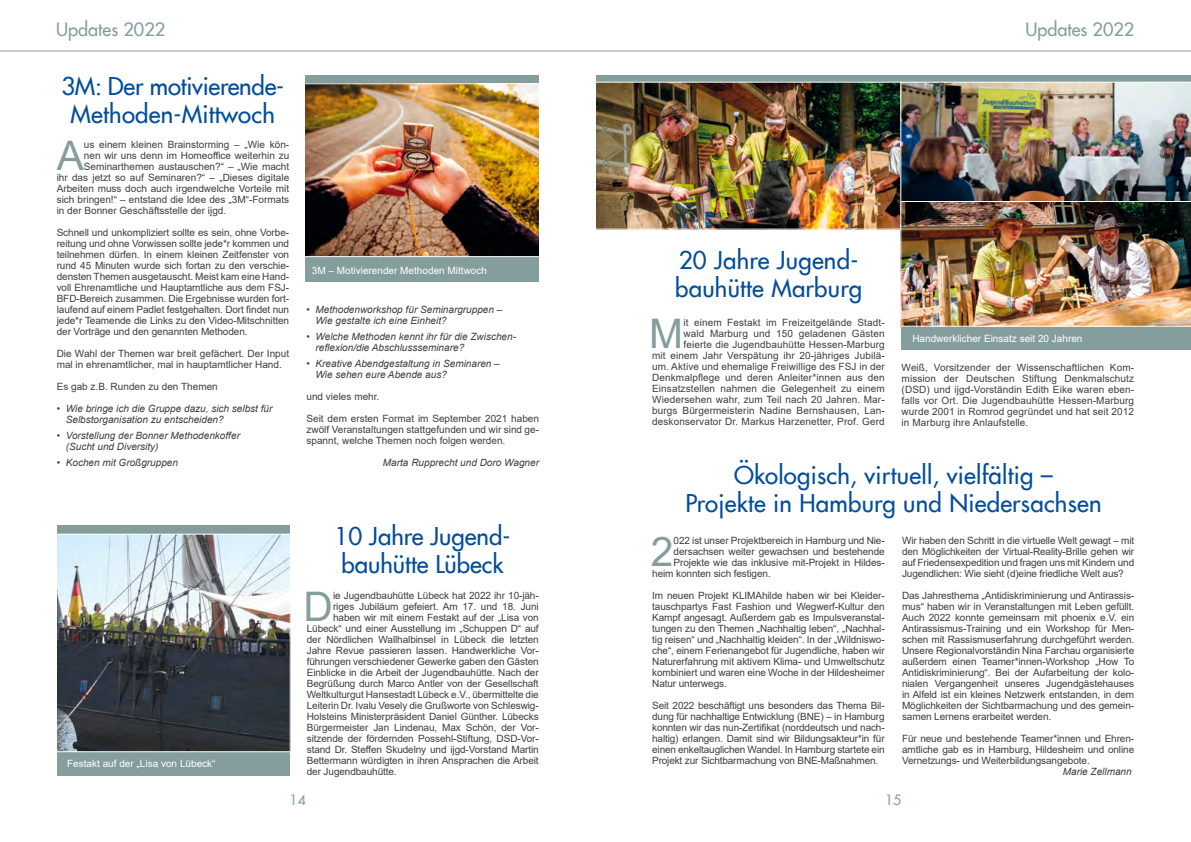
<style>
.page{position:relative;width:1191px;height:842px;background:#fff}
.page>*{position:absolute;margin:0;border:0;box-sizing:border-box;transform-origin:0 0}
.t1{font:40.7px "Arial";color:#859e9d}
.t2{font:500 24px/28px "Futura Com";letter-spacing:.01em;color:#034d9a}
.t3{font:500 18px "Futura Com";color:#859e9d}
.t4{font:500 14px "Futura Com";color:#859e9d}
.t5{font:10px/11px "Arial";letter-spacing:-.01em;color:#3e3d40;text-align:justify}
.t6{font:10px/11px "Arial";letter-spacing:.01em;color:#3e3d40;text-align:right}
.t7{font:italic 10px/11px "Arial";color:#3e3d40}
.t8{font:10px "Arial";color:#fff}
</style>
<div class="page">
<hr style="left:0;top:51px;width:1191px;height:1px;background:#859e9d">
<div style="left:901px;top:75px;width:290px;height:274px;background:#859e9d"></div>
<svg style="left:596px;top:75px;width:595px;height:7px;fill:#859e9d"></svg>
<img style="left:596px;top:84px;width:303px;height:144px">
<div style="left:304px;top:76px;width:235px;height:206px;background:#859e9d"></div>
<img style="left:304px;top:85px;width:235px;height:170px">
<div style="left:302px;top:83px;width:239px;height:174px;border:1px solid #fff"></div>
<div style="left:57px;top:525px;width:233px;height:250px;background:#859e9d"></div>
<img style="left:57px;top:536px;width:232px;height:214px">
<div style="left:54px;top:534px;width:237px;height:218px;border:1px solid #fff"></div>
<img style="left:900px;top:82px;width:291px;height:245px">
<div style="left:296px;top:74px;width:8px;height:217px;background:#fff"></div>
<div style="left:539px;top:70px;width:8px;height:217px;background:#fff"></div>
<div style="left:48px;top:522px;width:9px;height:258px;background:#fff"></div>
<h3 class="t3" style="left:56px;top:16px;width:110px">Updates 2022</h3>
<h2 class="t2" style="left:61px;top:71px;width:224px;text-align:center">3M: Der motivierende-<br>Methoden-Mittwoch</h2>
<h1 class="t1" style="left:57px;top:127px;width:29px">A</h1>
<p class="t5" style="left:84px;top:138px;width:207px">us einem kleinen Brainstorming – „Wie kön-</p>
<p class="t5" style="left:84px;top:149px;width:207px">nen wir uns denn im Homeoffice weiterhin zu</p>
<p class="t5" style="left:84px;top:160px;width:207px">Seminarthemen austauschen?“ – „Wie macht</p>
<p class="t5" style="left:57px;top:171px;width:234px">ihr das jetzt so auf Seminaren?“ – „Dieses digitale</p>
<p class="t5" style="left:57px;top:182px;width:234px">Arbeiten muss doch auch irgendwelche Vorteile mit</p>
<p class="t5" style="left:57px;top:193px;width:234px">sich bringen!“ – entstand die Idee des „3M“-Formats</p>
<p class="t5" style="left:57px;top:204px;width:171px">in der Bonner Geschäftsstelle der ijgd.</p>
<p class="t5" style="left:57px;top:226px;width:234px">Schnell und unkompliziert sollte es sein, ohne Vorbe&shy;reitung und ohne Vorwissen sollte jede*r kommen und teilnehmen dürfen. In einem kleinen Zeitfenster von rund 45 Minuten wurde sich fortan zu den verschie&shy;densten Themen ausgetauscht. Meist kam eine Hand&shy;voll Ehrenamtliche und Hauptamtliche aus dem FSJ-BFD-Bereich zusammen. Die Ergebnisse wurden fort&shy;laufend auf einem Padlet festgehalten. Dort findet nun jede*r Teamende die Links zu den Video-Mitschnitten der Vorträge und den genannten Methoden.</p>
<p class="t5" style="left:57px;top:347px;width:234px">Die Wahl der Themen war breit gefächert. Der Input mal in ehrenamtlicher, mal in hauptamtlicher Hand.</p>
<p class="t5" style="left:57px;top:380px;width:163px">Es gab z.B. Runden zu den Themen</p>
<p class="t7" style="left:66px;top:403px;width:208px;text-indent:-9px">• Wie bringe ich die Gruppe dazu, sich selbst für<br>Selbstorganisation zu entscheiden?</p>
<p class="t7" style="left:66px;top:430px;width:176px;text-indent:-9px">• Vorstellung der Bonner Methodenkoffer (Sucht und Diversity)</p>
<p class="t7" style="left:57px;top:457px;width:123px">• Kochen mit Großgruppen</p>
<p class="t8" style="left:312px;top:263px;width:177px">3M – Motivierender Methoden Mittwoch</p>
<p class="t7" style="left:315px;top:304px;width:188px;text-indent:-9px">• Methodenworkshop für Seminargruppen –<br>Wie gestalte ich eine Einheit?</p>
<p class="t7" style="left:315px;top:331px;width:202px;text-indent:-9px">• Welche Methoden kennt ihr für die Zwischen&shy;reflexion/die Abschlussseminare?</p>
<p class="t7" style="left:315px;top:358px;width:186px;text-indent:-9px">• Kreative Abendgestaltung in Seminaren –<br>Wie sehen eure Abende aus?</p>
<p class="t5" style="left:306px;top:391px;width:74px">und vieles mehr.</p>
<p class="t5" style="left:306px;top:413px;width:234px">Seit dem ersten Format im September 2021 haben zwölf Veranstaltungen stattgefunden und wir sind ge&shy;spannt, welche Themen noch folgen werden.</p>
<p class="t7" style="left:383px;top:457px;width:157px">Marta Rupprecht und Doro Wagner</p>
<p class="t8" style="left:67px;top:756px;width:150px">Festakt auf der „Lisa von Lübeck“</p>
<h2 class="t2" style="left:335px;top:521px;width:177px">10 Jahre Jugend&shy;bauhütte Lübeck</h2>
<h1 class="t1" style="left:304px;top:579px;width:31px">D</h1>
<p class="t5" style="left:333px;top:590px;width:207px">ie Jugendbauhütte Lübeck hat 2022 ihr 10-jäh-</p>
<p class="t5" style="left:333px;top:601px;width:207px">riges Jubiläum gefeiert. Am 17. und 18. Juni</p>
<p class="t5" style="left:333px;top:612px;width:207px">haben wir mit einem Festakt auf der „Lisa von</p>
<p class="t5" style="left:307px;top:623px;width:233px">Lübeck“ und einer Ausstellung im „Schuppen D“ auf</p>
<p class="t5" style="left:307px;top:634px;width:233px">der Nördlichen Wallhalbinsel in Lübeck die letzten</p>
<p class="t5" style="left:307px;top:645px;width:233px">Jahre Revue passieren lassen. Handwerkliche Vor-</p>
<p class="t5" style="left:307px;top:656px;width:233px">führungen verschiedener Gewerke gaben den Gästen</p>
<p class="t5" style="left:307px;top:667px;width:233px">Einblicke in die Arbeit der Jugendbauhütte. Nach der</p>
<p class="t5" style="left:307px;top:678px;width:233px">Begrüßung durch Marco Antler von der Gesellschaft</p>
<p class="t5" style="left:307px;top:689px;width:233px">Weltkulturgut Hansestadt Lübeck e.V., übermittelte die</p>
<p class="t5" style="left:307px;top:700px;width:233px">Leiterin Dr. Ivalu Vesely die Grußworte von Schleswig-</p>
<p class="t5" style="left:307px;top:711px;width:233px">Holsteins Ministerpräsident Daniel Günther. Lübecks</p>
<p class="t5" style="left:307px;top:722px;width:233px">Bürgermeister Jan Lindenau, Max Schön, der Vor-</p>
<p class="t5" style="left:307px;top:733px;width:233px">sitzende der fördernden Possehl-Stiftung, DSD-Vor-</p>
<p class="t5" style="left:307px;top:744px;width:233px">stand Dr. Steffen Skudelny und ijgd-Vorstand Martin</p>
<p class="t5" style="left:307px;top:755px;width:233px">Bettermann würdigten in ihren Ansprachen die Arbeit</p>
<p class="t5" style="left:307px;top:766px;width:91px">der Jugendbauhütte.</p>
<h3 class="t4" style="left:290px;top:790px;width:18px">14</h3>
<h3 class="t3" style="left:1025px;top:16px;width:110px">Updates 2022</h3>
<h2 class="t2" style="left:675px;top:245px;width:188px">20 Jahre Jugend&shy;bauhütte Marburg</h2>
<h1 class="t1" style="left:649px;top:306px;width:35px">M</h1>
<p class="t6" style="left:652px;top:317px;width:234px">it einem Festakt im Freizeitgelände Stadt-<br>wald Marburg und 150 geladenen Gästen<br>feierte die Jugendbauhütte Hessen-Marburg<br>mit einem Jahr Verspätung ihr 20-jähriges Jubilä&shy;um. Aktive und ehemalige Freiwillige des FSJ in der Denkmalpflege und deren Anleiter*innen aus den Einsatzstellen nahmen die Gelegenheit zu einem Wiedersehen wahr, zum Teil nach 20 Jahren. Mar&shy;burgs Bürgermeisterin Nadine Bernshausen, Lan&shy;deskonservator Dr. Markus Harzenetter, Prof. Gerd</p>
<p class="t8" style="left:912px;top:331px;width:172px">Handwerklicher Einsatz seit 20 Jahren</p>
<p class="t5" style="left:901px;top:362px;width:234px">Weiß, Vorsitzender der Wissenschaftlichen Kom&shy;mission der Deutschen Stiftung Denkmalschutz (DSD) und ijgd-Vorständin Edith Eike waren eben&shy;falls vor Ort. Die Jugendbauhütte Hessen-Marburg wurde 2001 in Romrod gegründet und hat seit 2012 in Marburg ihre Anlaufstelle.</p>
<h2 class="t2" style="left:685px;top:460px;width:418px;text-align:center">Ökologisch, virtuell, vielfältig –<br>Projekte in Hamburg und Niedersachsen</h2>
<h1 class="t1" style="left:651px;top:524px;width:24px">2</h1>
<p class="t5" style="left:673px;top:535px;width:212px">022 ist unser Projektbereich in Hamburg und Nie-</p>
<p class="t5" style="left:673px;top:546px;width:212px">dersachsen weiter gewachsen und bestehende</p>
<p class="t5" style="left:673px;top:557px;width:212px">Projekte wie das inklusive mit-Projekt in Hildes-</p>
<p class="t5" style="left:652px;top:568px;width:120px">heim konnten sich festigen.</p>
<p class="t5" style="left:652px;top:590px;width:234px">Im neuen Projekt KLIMAhilde haben wir bei Kleider&shy;tauschpartys Fast Fashion und Wegwerf-Kultur den Kampf angesagt. Außerdem gab es Impulsveranstal&shy;tungen zu den Themen „Nachhaltig leben“, „Nachhal&shy;tig reisen“ und „Nachhaltig kleiden“. In der „Wildniswo&shy;che“, einem Ferienangebot für Jugendliche, haben wir Naturerfahrung mit aktivem Klima- und Umweltschutz kombiniert und waren eine Woche in der Hildesheimer Natur unterwegs.</p>
<p class="t5" style="left:652px;top:700px;width:234px">Seit 2022 beschäftigt uns besonders das Thema Bil&shy;dung für nachhaltige Entwicklung (BNE) – in Hamburg konnten wir das nun-Zertifikat (norddeutsch und nach&shy;haltig) erlangen. Damit sind wir Bildungsakteur*in für einen enkeltauglichen Wandel. In Hamburg startete ein Projekt zur Sichtbarmachung von BNE-Maßnahmen.</p>
<p class="t5" style="left:902px;top:535px;width:234px">Wir haben den Schritt in die virtuelle Welt gewagt – mit den Möglichkeiten der Virtual-Reality-Brille gehen wir auf Friedensexpedition und fragen uns mit Kindern und Jugendlichen: Wie sieht (d)eine friedliche Welt aus?</p>
<p class="t5" style="left:902px;top:590px;width:234px">Das Jahresthema „Antidiskriminierung und Antirassis&shy;mus“ haben wir in Veranstaltungen mit Leben gefüllt.<br>Auch 2022 konnte gemeinsam mit phoenix e.V. ein Antirassismus-Training und ein Workshop für Men&shy;schen mit Rassismuserfahrung durchgeführt werden.<br>Unsere Regionalvorständin Nina Farchau organisierte außerdem einen Teamer*innen-Workshop „How To Antidiskriminierung“. Bei der Aufarbeitung der kolo&shy;nialen Vergangenheit unseres Jugendgästehauses in Alfeld ist ein kleines Netzwerk entstanden, in dem Möglichkeiten der Sichtbarmachung und des gemein&shy;samen Lernens erarbeitet werden.</p>
<p class="t5" style="left:902px;top:733px;width:234px">Für neue und bestehende Teamer*innen und Ehren&shy;amtliche gab es in Hamburg, Hildesheim und online Vernetzungs- und Weiterbildungsangebote.</p>
<p class="t7" style="left:1062px;top:766px;width:70px">Marie Zellmann</p>
<h3 class="t4" style="left:885px;top:790px;width:18px">15</h3>
</div>
